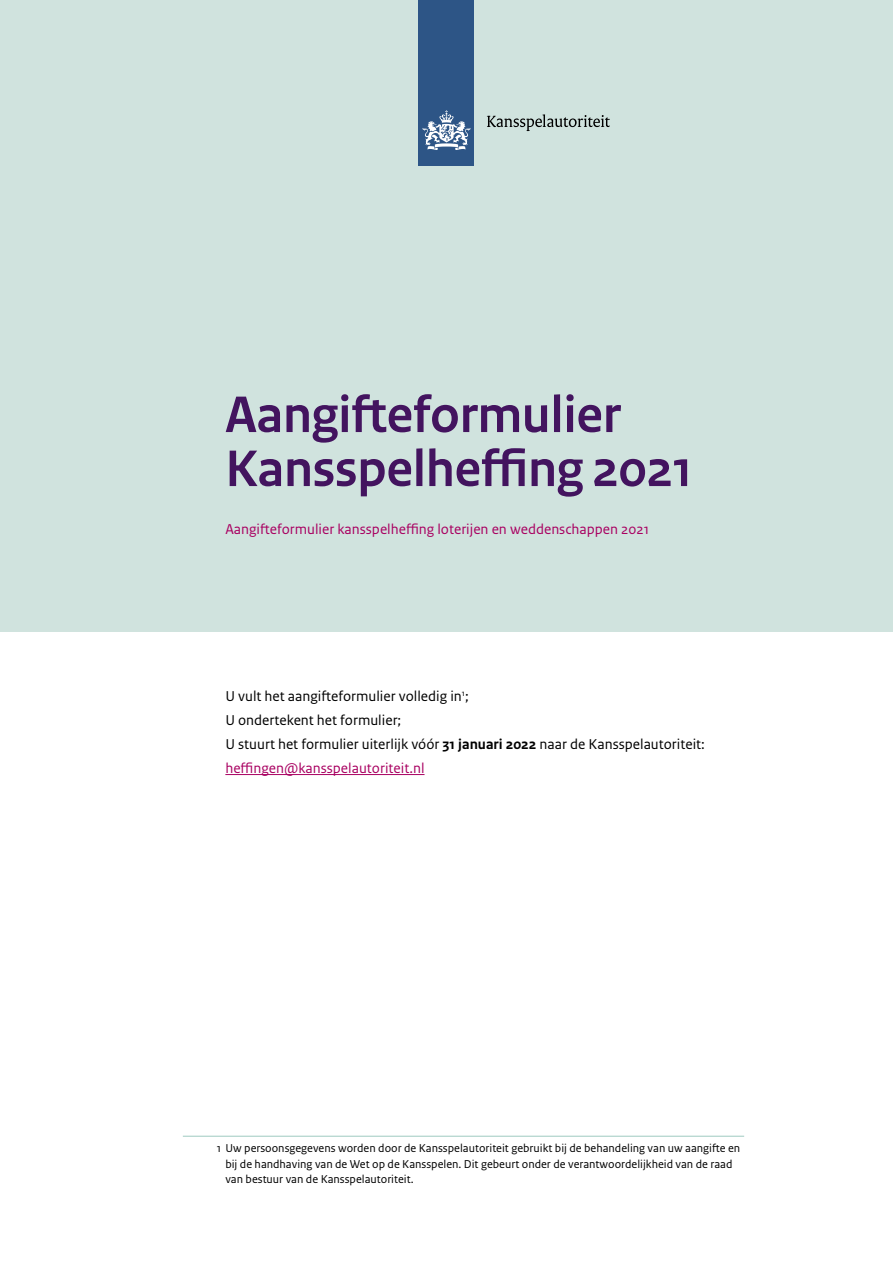
<style>
.page{position:relative;width:893px;height:1263px;background:#fff}
.page>*{position:absolute;margin:0;border:0;box-sizing:border-box;transform-origin:0 0}
._4_Kop_1{font:700 54px/54px "Rijksoverheid Sans Heading";color:#43145f}
._0_Platte_tekst{font:15px/24px "Rijksoverheid Sans Text";color:#000}
._0_Platte_tekst-2{font:15px "Rijksoverheid Sans Text";color:#a90061}
._10_voetnoot{font:12px/15.8px "Rijksoverheid Sans Text";color:#000}
.s1{font-weight:700}
.s2{color:#a90061}
</style>
<div class="page">
<div style="left:0;top:0;width:893px;height:631px;background:#d0e3de"></div>
<div style="left:419px;top:0;width:55px;height:166px;background:#2d5586"></div>
<svg style="left:423px;top:110px;width:47px;height:40px"></svg>
<svg style="left:487px;top:114px;width:123px;height:17px"></svg>
<hr style="left:225px;top:774px;width:200px;height:1px;background:#a90061">
<hr style="left:183px;top:1136px;width:561px;height:1px;background:#9ecac0">
<h1 class="_4_Kop_1" style="left:225px;top:389px;width:469px">Aangifteformulier<br>Kansspelheffing 2021</h1>
<p class="_0_Platte_tekst-2" style="left:225px;top:521px;width:425px">Aangifteformulier kansspelheffing loterijen en weddenschappen 2021</p>
<p class="_0_Platte_tekst" style="left:225px;top:684px;width:481px">U vult het aangifteformulier volledig in<sup>1</sup>;<br>U ondertekent het formulier;<br>U stuurt het formulier uiterlijk vóór <span class="s1">31 januari 2022</span> naar de Kansspelautoriteit: <span class="s2">heffingen@kansspelautoriteit.nl</span></p>
<p class="_10_voetnoot" style="left:225px;top:1140px;width:516px;text-indent:-9px">1 Uw persoonsgegevens worden door de Kansspelautoriteit gebruikt bij de behandeling van uw aangifte en bij de handhaving van de Wet op de Kansspelen. Dit gebeurt onder de verantwoordelijkheid van de raad van bestuur van de Kansspelautoriteit.</p>
</div>
